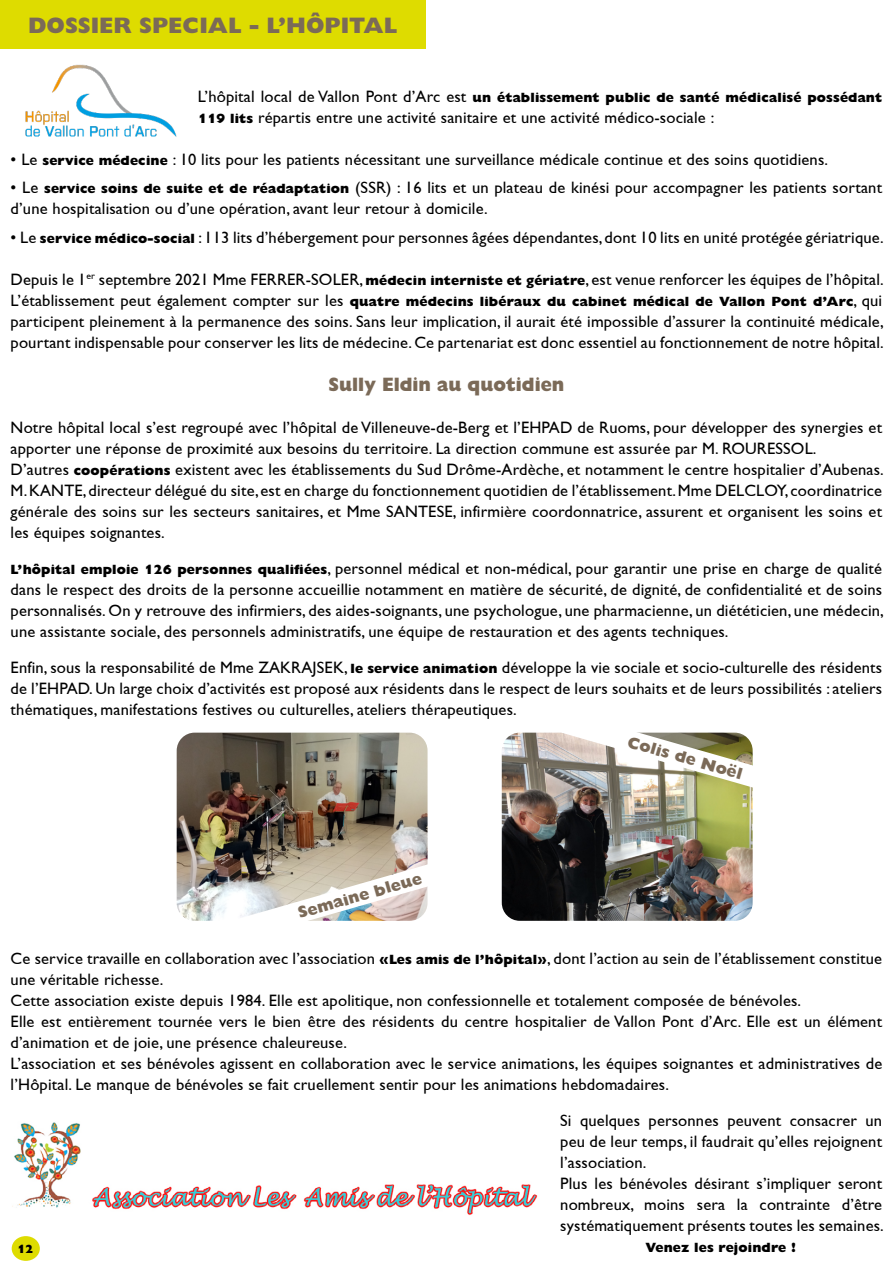
<style>
.page{position:relative;width:893px;height:1263px;background:#fff}
.page>*{position:absolute;margin:0;border:0;box-sizing:border-box;transform-origin:0 0}
.t1{font:800 22.5px "Gill Sans Nova";color:#7b6a58}
.t2{font:800 19.5px "Gill Sans Nova";color:#7b6a58;scale:.95 1}
.t3{font:16.5px/21px "Gill Sans";letter-spacing:.01em;color:#000}
.t4{font:800 16.5px "Gill Sans Nova";color:#7b6a58}
.t5{font:800 13.5px "Gill Sans Nova";letter-spacing:.01em;color:#000}
.t6{font:800 12px "Gill Sans Nova";color:#000}
.s1{font-family:"Gill Sans";font-weight:400;font-size:16.5px}
.s2{font-family:"Gill Sans Nova";font-weight:800;font-size:13.5px}
</style>
<div class="page">
<div style="left:0;top:0;width:425px;height:49px;background:#dedc00"></div>
<img style="left:25px;top:64px;width:152px;height:73px">
<img style="left:177px;top:733px;width:251px;height:188px">
<img style="left:502px;top:733px;width:251px;height:188px">
<img style="left:562px;top:732px;width:191px;height:70px">
<svg style="left:230px;top:853px;width:198px;height:68px"></svg>
<img style="left:12px;top:1122px;width:526px;height:93px">
<div style="left:12px;top:1236px;width:28px;height:25px;background:#dedc00;border-radius:50%"></div>
<h1 class="t1" style="left:28px;top:11px;width:371px">DOSSIER SPECIAL - L’HÔPITAL</h1>
<p class="t5" style="left:198px;top:88px;width:686px"><span class="s1">L’hôpital local de Vallon Pont d’Arc est</span> un établissement public de santé médicalisé possédant</p>
<p class="t3" style="left:198px;top:106px;width:518px"><span class="s2">119 lits</span> répartis entre une activité sanitaire et une activité médico-sociale :</p>
<p class="t3" style="left:11px;top:148px;width:819px">• Le <span class="s2">service médecine</span> : 10 lits pour les patients nécessitant une surveillance médicale continue et des soins quotidiens.</p>
<p class="t3" style="left:11px;top:177px;width:873px">• Le <span class="s2">service soins de suite et de réadaptation</span> (SSR) : 16 lits et un plateau de kinési pour accompagner les patients sortant d’une hospitalisation ou d’une opération, avant leur retour à domicile.</p>
<p class="t3" style="left:11px;top:226px;width:875px">• Le <span class="s2">service médico-social</span> : 113 lits d’hébergement pour personnes âgées dépendantes, dont 10 lits en unité protégée gériatrique.</p>
<p class="t3" style="left:11px;top:268px;width:875px">Depuis le 1<sup>er</sup> septembre 2021 Mme FERRER-SOLER, <span class="s2">médecin interniste et gériatre</span>, est venue renforcer les équipes de l’hôpital.</p>
<p class="t5" style="left:11px;top:292px;width:873px"><span class="s1">L’établissement peut également compter sur les</span> quatre médecins libéraux du cabinet médical de Vallon Pont d’Arc<span class="s1">, qui</span></p>
<p class="t3" style="left:11px;top:310px;width:875px">participent pleinement à la permanence des soins. Sans leur implication, il aurait été impossible d’assurer la continuité médicale, pourtant indispensable pour conserver les lits de médecine. Ce partenariat est donc essentiel au fonctionnement de notre hôpital.</p>
<p class="t2" style="left:328px;top:372px;width:250px">Sully Eldin au quotidien</p>
<p class="t3" style="left:11px;top:417px;width:875px">Notre hôpital local s’est regroupé avec l’hôpital de Villeneuve-de-Berg et l’EHPAD de Ruoms, pour développer des synergies et apporter une réponse de proximité aux besoins du territoire. La direction commune est assurée par M. ROURESSOL.<br>D’autres <span class="s2">coopérations</span> existent avec les établissements du Sud Drôme-Ardèche, et notamment le centre hospitalier d’Aubenas.<br>M. KANTE, directeur délégué du site, est en charge du fonctionnement quotidien de l’établissement. Mme DELCLOY, coordinatrice générale des soins sur les secteurs sanitaires, et Mme SANTESE, infirmière coordonnatrice, assurent et organisent les soins et les équipes soignantes.</p>
<p class="t3" style="left:11px;top:558px;width:875px;text-align:justify"><span class="s2">L’hôpital emploie 126 personnes qualifiées</span>, personnel médical et non-médical, pour garantir une prise en charge de qualité dans le respect des droits de la personne accueillie notamment en matière de sécurité, de dignité, de confidentialité et de soins personnalisés. On y retrouve des infirmiers, des aides-soignants, une psychologue, une pharmacienne, un diététicien, une médecin, une assistante sociale, des personnels administratifs, une équipe de restauration et des agents techniques.</p>
<p class="t3" style="left:11px;top:657px;width:873px;text-align:justify">Enfin, sous la responsabilité de Mme ZAKRAJSEK, <span class="s2">le service animation</span> développe la vie sociale et socio-culturelle des résidents de l’EHPAD. Un large choix d’activités est proposé aux résidents dans le respect de leurs souhaits et de leurs possibilités : ateliers thématiques, manifestations festives ou culturelles, ateliers thérapeutiques.</p>
<p class="t4" style="left:295px;top:903px;width:129px;rotate:-16deg">Semaine bleue</p>
<p class="t4" style="left:631px;top:731px;width:120px;rotate:16deg">Colis de Noël</p>
<p class="t3" style="left:11px;top:948px;width:873px">Ce service travaille en collaboration avec l’association <span class="s2">«Les amis de l’hôpital»</span>, dont l’action au sein de l’établissement constitue une véritable richesse.<br>Cette association existe depuis 1984. Elle est apolitique, non confessionnelle et totalement composée de bénévoles.<br>Elle est entièrement tournée vers le bien être des résidents du centre hospitalier de Vallon Pont d’Arc. Elle est un élément d’animation et de joie, une présence chaleureuse.<br>L’association et ses bénévoles agissent en collaboration avec le service animations, les équipes soignantes et administratives de l’Hôpital. Le manque de bénévoles se fait cruellement sentir pour les animations hebdomadaires.</p>
<p class="t3" style="left:560px;top:1110px;width:325px">Si quelques personnes peuvent consacrer un peu de leur temps, il faudrait qu’elles rejoignent l’association.<br>Plus les bénévoles désirant s’impliquer seront nombreux, moins sera la contrainte d’être systématiquement présents toutes les semaines.</p>
<p class="t5" style="left:645px;top:1239px;width:152px">Venez les rejoindre !</p>
<p class="t6" style="left:17px;top:1241px;width:18px">12</p>
</div>
